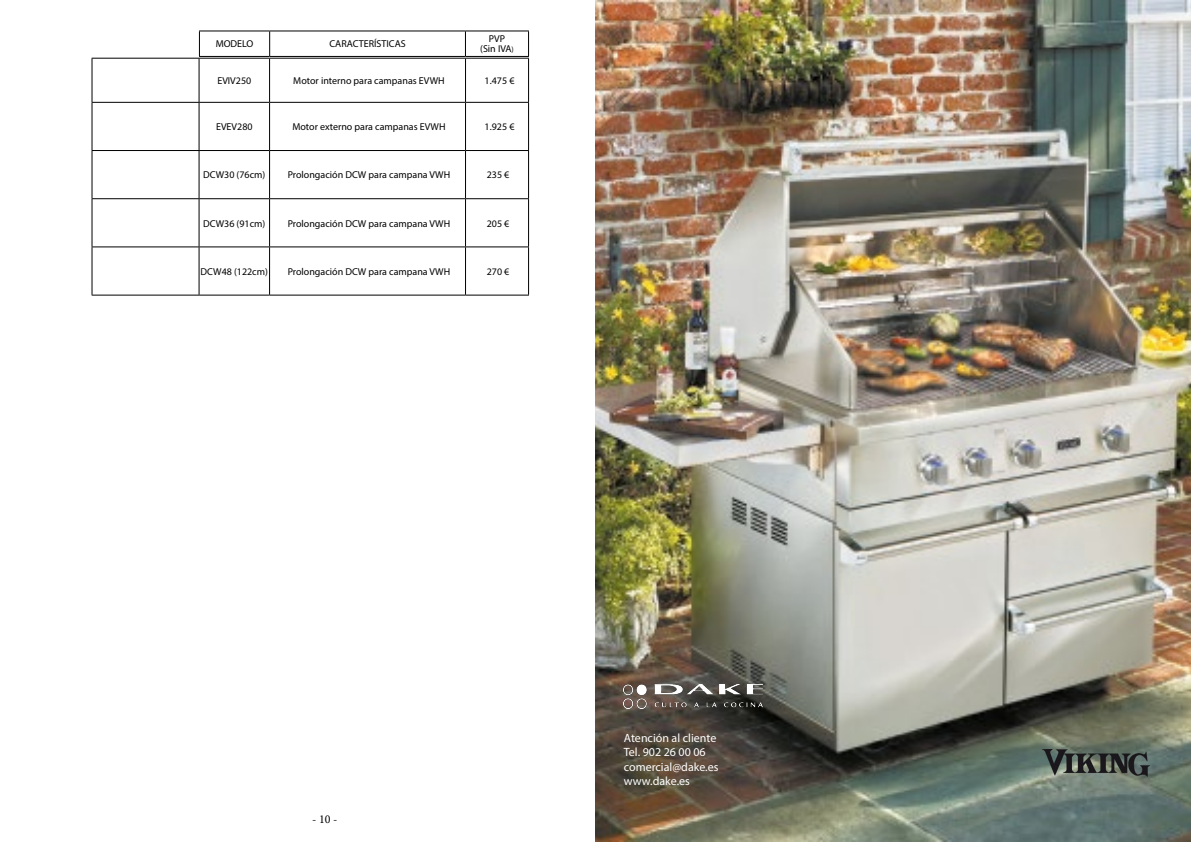
<style>
.page{position:relative;width:1191px;height:842px;background:#fff}
.page>*{position:absolute;margin:0;border:0;box-sizing:border-box;transform-origin:0 0}
.t1{font:12px/14.4px "Myriad Pro";color:#fff}
.t2{font:12px "Minion Pro";color:#000}
.t3{font:10px/10px "Myriad Pro";color:#000;text-align:center}
.s1{font-size:8px}
</style>
<div class="page">
<img style="left:595px;top:1px;width:596px;height:840px">
<img style="left:624px;top:685px;width:139px;height:23px">
<img style="left:1043px;top:749px;width:106px;height:27px">
<hr style="left:92px;top:58px;width:107px;height:1px;background:#000">
<hr style="left:199px;top:58px;width:70px;height:1px;background:#000">
<hr style="left:269px;top:58px;width:196px;height:1px;background:#000">
<hr style="left:465px;top:58px;width:64px;height:1px;background:#000">
<hr style="left:92px;top:102px;width:107px;height:1px;background:#000">
<hr style="left:199px;top:102px;width:70px;height:1px;background:#000">
<hr style="left:269px;top:102px;width:196px;height:1px;background:#000">
<hr style="left:465px;top:102px;width:64px;height:1px;background:#000">
<hr style="left:92px;top:150px;width:107px;height:1px;background:#000">
<hr style="left:199px;top:150px;width:70px;height:1px;background:#000">
<hr style="left:269px;top:150px;width:196px;height:1px;background:#000">
<hr style="left:465px;top:150px;width:64px;height:1px;background:#000">
<hr style="left:92px;top:198px;width:107px;height:1px;background:#000">
<hr style="left:199px;top:198px;width:70px;height:1px;background:#000">
<hr style="left:269px;top:198px;width:196px;height:1px;background:#000">
<hr style="left:465px;top:198px;width:64px;height:1px;background:#000">
<hr style="left:92px;top:247px;width:107px;height:1px;background:#000">
<hr style="left:199px;top:247px;width:70px;height:1px;background:#000">
<hr style="left:269px;top:247px;width:196px;height:1px;background:#000">
<hr style="left:465px;top:247px;width:64px;height:1px;background:#000">
<hr style="left:92px;top:295px;width:107px;height:1px;background:#000">
<hr style="left:199px;top:295px;width:70px;height:1px;background:#000">
<hr style="left:269px;top:295px;width:196px;height:1px;background:#000">
<hr style="left:465px;top:295px;width:64px;height:1px;background:#000">
<hr style="left:92px;top:59px;width:1px;height:43px;background:#000">
<hr style="left:199px;top:59px;width:1px;height:43px;background:#000">
<hr style="left:92px;top:103px;width:1px;height:47px;background:#000">
<hr style="left:199px;top:103px;width:1px;height:47px;background:#000">
<hr style="left:92px;top:151px;width:1px;height:47px;background:#000">
<hr style="left:199px;top:151px;width:1px;height:47px;background:#000">
<hr style="left:92px;top:199px;width:1px;height:48px;background:#000">
<hr style="left:199px;top:199px;width:1px;height:48px;background:#000">
<hr style="left:92px;top:247px;width:1px;height:48px;background:#000">
<hr style="left:199px;top:247px;width:1px;height:48px;background:#000">
<hr style="left:269px;top:59px;width:1px;height:43px;background:#000">
<hr style="left:465px;top:59px;width:1px;height:43px;background:#000">
<hr style="left:528px;top:59px;width:1px;height:43px;background:#000">
<hr style="left:269px;top:103px;width:1px;height:47px;background:#000">
<hr style="left:465px;top:103px;width:1px;height:47px;background:#000">
<hr style="left:528px;top:103px;width:1px;height:47px;background:#000">
<hr style="left:269px;top:151px;width:1px;height:47px;background:#000">
<hr style="left:465px;top:151px;width:1px;height:47px;background:#000">
<hr style="left:528px;top:151px;width:1px;height:47px;background:#000">
<hr style="left:269px;top:199px;width:1px;height:48px;background:#000">
<hr style="left:465px;top:199px;width:1px;height:48px;background:#000">
<hr style="left:528px;top:199px;width:1px;height:48px;background:#000">
<hr style="left:269px;top:247px;width:1px;height:48px;background:#000">
<hr style="left:465px;top:247px;width:1px;height:48px;background:#000">
<hr style="left:528px;top:247px;width:1px;height:48px;background:#000">
<hr style="left:199px;top:31px;width:71px;height:1px;background:#000">
<svg style="left:199px;top:31px;width:1px;height:25px"></svg>
<hr style="left:270px;top:31px;width:195px;height:1px;background:#000">
<svg style="left:269px;top:31px;width:1px;height:25px"></svg>
<hr style="left:465px;top:31px;width:64px;height:1px;background:#000">
<svg style="left:465px;top:31px;width:1px;height:25px"></svg>
<svg style="left:528px;top:31px;width:1px;height:25px"></svg>
<hr style="left:199px;top:56px;width:71px;height:1px;background:#000">
<hr style="left:270px;top:56px;width:195px;height:1px;background:#000">
<hr style="left:465px;top:56px;width:64px;height:1px;background:#000">
<p class="t3" style="left:216px;top:39px;width:39px">MODELO</p>
<p class="t3" style="left:329px;top:39px;width:78px">CARACTERÍSTICAS</p>
<p class="t3" style="left:480px;top:34px;width:35px">PVP (Sin IVA<span class="s1">)</span></p>
<p class="t3" style="left:217px;top:75px;width:35px">EVIV250</p>
<p class="t3" style="left:293px;top:75px;width:153px">Motor interno para campanas EVWH</p>
<p class="t3" style="left:484px;top:75px;width:31px">1.475 €</p>
<p class="t3" style="left:216px;top:122px;width:38px">EVEV280</p>
<p class="t3" style="left:292px;top:122px;width:155px">Motor externo para campanas EVWH</p>
<p class="t3" style="left:484px;top:122px;width:31px">1.925 €</p>
<p class="t3" style="left:203px;top:170px;width:64px">DCW30 (76cm)</p>
<p class="t3" style="left:288px;top:170px;width:164px">Prolongación DCW para campana VWH</p>
<p class="t3" style="left:487px;top:170px;width:24px">235 €</p>
<p class="t3" style="left:203px;top:218px;width:64px">DCW36 (91cm)</p>
<p class="t3" style="left:288px;top:218px;width:164px">Prolongación DCW para campana VWH</p>
<p class="t3" style="left:487px;top:218px;width:24px">205 €</p>
<p class="t3" style="left:201px;top:266px;width:69px">DCW48 (122cm)</p>
<p class="t3" style="left:288px;top:266px;width:164px">Prolongación DCW para campana VWH</p>
<p class="t3" style="left:487px;top:266px;width:24px">270 €</p>
<p class="t2" style="left:312px;top:811px;width:27px">- 10 -</p>
<p class="t1" style="left:624px;top:731px;width:96px">Atención al cliente<br>Tel. 902 26 00 06 comercial@dake.es www.dake.es</p>
</div>
